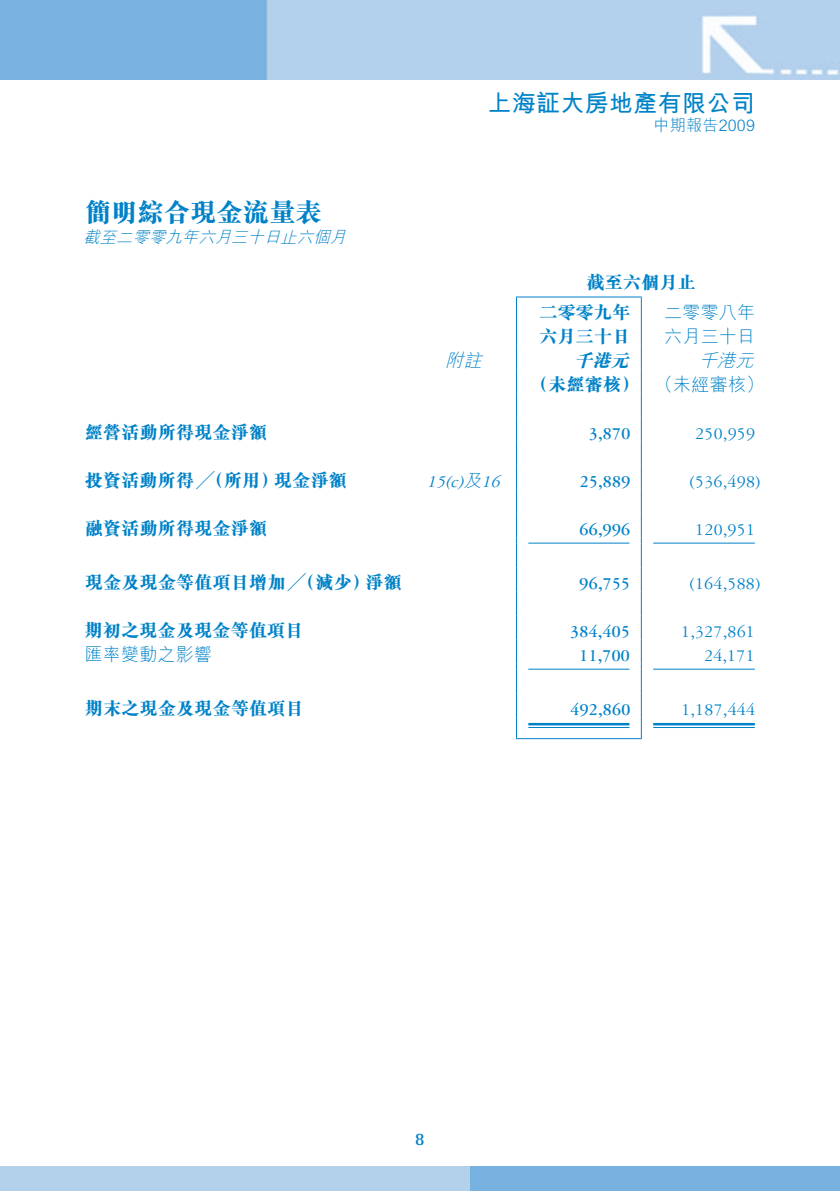
<style>
.page{position:relative;width:840px;height:1191px;background:#fff}
.page>*{position:absolute;margin:0;border:0;box-sizing:border-box;transform-origin:0 0}
.t1{font:800 26px "M Sung HK";letter-spacing:.01em;color:#0082c8}
.t2{font:700 24px "M Hei HK";letter-spacing:.015em;color:#0082c8}
.t3{font:800 18px/30.4px "M Sung HK";letter-spacing:.01em;color:#0082c8}
.t4{font:18px "Garamond 3 LT Std";letter-spacing:.01em;color:#0082c8}
.t5{font:700 18px "Garamond 3 LT Std";letter-spacing:.01em;color:#0082c8}
.t6{font:300 18px/24px "M Hei HK";letter-spacing:.01em;color:#0082c8}
.t7{font:italic 18px "Garamond 3 LT Std";color:#0082c8}
.t8{font:italic 300 18px "M Hei HK";color:#0082c8}
.t9{font:italic 800 18px "M Sung HK";color:#0082c8}
.t10{font:700 18px "Rotis Semi Serif Std";color:#0082c8}
.t11{font:italic 300 16.2px "M Hei HK";color:#0082c8}
.t12{font:300 16px "M Hei HK";letter-spacing:.015em;color:#0082c8}
.s1{font-family:"M Hei HK";font-weight:300}
</style>
<div class="page">
<img style="left:0;top:0;width:839px;height:79px">
<div style="left:0;top:1166px;width:508px;height:25px;background:#b4d1ec"></div>
<div style="left:470px;top:1166px;width:369px;height:25px;background:#76b1df"></div>
<hr style="left:515px;top:296px;width:126px;height:1px;background:#0082c8">
<hr style="left:515px;top:297px;width:1px;height:48px;background:#0082c8">
<hr style="left:640px;top:297px;width:1px;height:48px;background:#0082c8">
<svg style="left:640px;top:345px;width:1px;height:393px"></svg>
<hr style="left:515px;top:738px;width:126px;height:1px;background:#0082c8">
<hr style="left:528px;top:542px;width:101px;height:1px;background:#0082c8">
<hr style="left:652px;top:542px;width:102px;height:1px;background:#0082c8">
<hr style="left:528px;top:668px;width:101px;height:1px;background:#0082c8">
<hr style="left:652px;top:668px;width:102px;height:1px;background:#0082c8">
<hr style="left:528px;top:723px;width:101px;height:2px;background:#0082c8">
<hr style="left:528px;top:727px;width:101px;height:1px;background:#0082c8">
<hr style="left:652px;top:723px;width:102px;height:2px;background:#0082c8">
<hr style="left:652px;top:727px;width:102px;height:1px;background:#0082c8">
<h2 class="t2" style="left:487px;top:86px;width:269px">上海証大房地產有限公司</h2>
<p class="t12" style="left:653px;top:114px;width:103px">中期報告2009</p>
<h1 class="t1" style="left:85px;top:194px;width:238px">簡明綜合現金流量表</h1>
<p class="t11" style="left:83px;top:226px;width:269px">截至二零零九年六月三十日止六個月</p>
<p class="t8" style="left:445px;top:348px;width:44px">附註</p>
<p class="t3" style="left:539px;top:266px;width:158px;text-indent:47px">截至六個月止二零零九年</p>
<p class="t3" style="left:539px;top:321px;width:92px">六月三十日</p>
<p class="t6" style="left:664px;top:300px;width:92px">二零零八年六月三十日</p>
<p class="t8" style="left:698px;top:348px;width:62px">千港元</p>
<p class="t9" style="left:573px;top:348px;width:62px">千港元</p>
<p class="t3" style="left:85px;top:417px;width:183px">經營活動所得現金淨額</p>
<p class="t3" style="left:530px;top:369px;width:235px">（未經審核） <span class="s1">（未經審核(</span></p>
<p class="t4" style="left:695px;top:424px;width:61px">250,959</p>
<p class="t5" style="left:588px;top:424px;width:43px">3,870</p>
<p class="t3" style="left:85px;top:465px;width:195px">投資活動所得╱（所用）</p>
<p class="t3" style="left:274px;top:465px;width:74px">現金淨額</p>
<p class="t7" style="left:445px;top:472px;width:44px"><span class="s1">及</span>)c(</p>
<p class="t7" style="left:481px;top:472px;width:25px">16</p>
<p class="t7" style="left:426px;top:472px;width:25px">15</p>
<p class="t5" style="left:579px;top:472px;width:52px">25,889</p>
<p class="t4" style="left:689px;top:472px;width:72px">)536,498(</p>
<p class="t3" style="left:85px;top:513px;width:183px">融資活動所得現金淨額</p>
<p class="t5" style="left:579px;top:520px;width:52px">66,996</p>
<p class="t4" style="left:694px;top:520px;width:61px">120,951</p>
<p class="t3" style="left:85px;top:567px;width:286px">現金及現金等值項目增加╱（減少）</p>
<p class="t3" style="left:365px;top:567px;width:38px">淨額</p>
<p class="t5" style="left:579px;top:574px;width:52px">96,755</p>
<p class="t4" style="left:689px;top:574px;width:72px">)164,588(</p>
<p class="t3" style="left:85px;top:615px;width:220px">期初之現金及現金等值項目</p>
<p class="t5" style="left:570px;top:622px;width:61px">384,405</p>
<p class="t4" style="left:680px;top:622px;width:75px">1,327,861</p>
<p class="t6" style="left:85px;top:642px;width:129px">匯率變動之影響</p>
<p class="t5" style="left:579px;top:646px;width:52px">11,700</p>
<p class="t4" style="left:703px;top:646px;width:52px">24,171</p>
<p class="t3" style="left:85px;top:693px;width:220px">期末之現金及現金等值項目</p>
<p class="t5" style="left:570px;top:700px;width:61px">492,860</p>
<p class="t4" style="left:681px;top:700px;width:75px">1,187,444</p>
<p class="t10" style="left:415px;top:1128px;width:12px">8</p>
</div>
